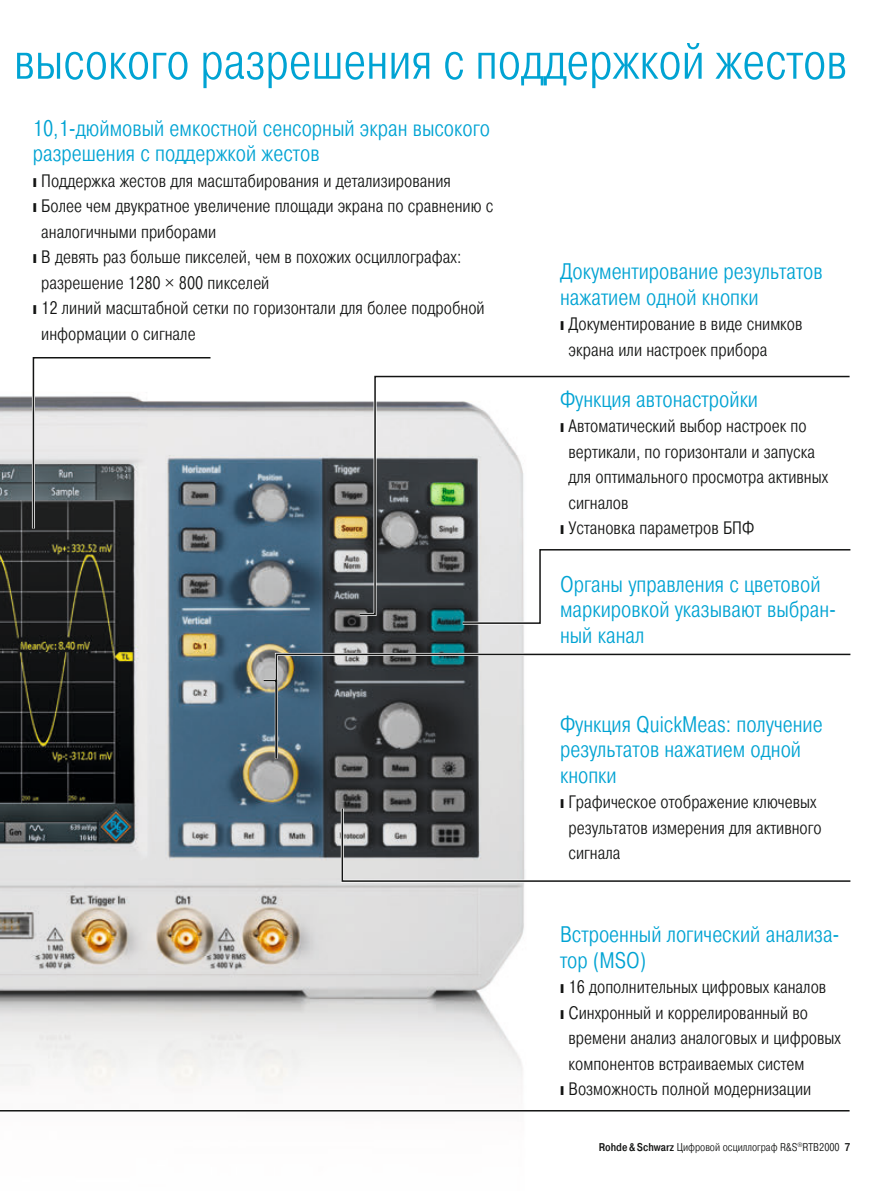
<style>
.page{position:relative;width:893px;height:1191px;background:#fff}
.page>*{position:absolute;margin:0;border:0;box-sizing:border-box;transform-origin:0 0}
.t1{font:300 51px "Pragmatica Cond";color:#00a3d3}
.t2{font:300 22.5px/25.5px "Pragmatica Cond";color:#00a3d3}
.t3{font:300 18px/25.5px "Pragmatica Cond";color:#131413}
.t4{font:300 11.25px "Pragmatica Cond";color:#131413}
.s1{font-family:"Linotype Univers 330"}
.s2{font-weight:500}
</style>
<div class="page">
<img style="left:0;top:396px;width:524px;height:541px">
<svg style="left:30px;top:357px;width:184px;height:174px"></svg>
<svg style="left:0;top:938px;width:850px;height:174px"></svg>
<svg style="left:358px;top:375px;width:492px;height:241px"></svg>
<svg style="left:261px;top:651px;width:263px;height:110px"></svg>
<svg style="left:262px;top:653px;width:589px;height:106px"></svg>
<svg style="left:460px;top:547px;width:391px;height:79px"></svg>
<svg style="left:339px;top:805px;width:512px;height:79px"></svg>
<h1 class="t1" style="left:14px;top:31px;width:835px">высокого разрешения с поддержкой жестов</h1>
<p class="t2" style="left:33px;top:115px;width:459px">10,1-дюймовый емкостной сенсорный экран высокого разрешения с поддержкой жестов</p>
<p class="t3" style="left:33px;top:168px;width:420px"><span class="s1">❙</span> Поддержка жестов для масштабирования и детализирования</p>
<p class="t3" style="left:33px;top:193px;width:462px"><span class="s1">❙</span> Более чем двукратное увеличение площади экрана по сравнению с</p>
<p class="t3" style="left:41px;top:219px;width:176px">аналогичными приборами</p>
<p class="t3" style="left:33px;top:244px;width:430px"><span class="s1">❙</span> В девять раз больше пикселей, чем в похожих осциллографах:</p>
<p class="t3" style="left:41px;top:270px;width:230px">разрешение 1280 × 800 пикселей</p>
<p class="t3" style="left:33px;top:295px;width:453px"><span class="s1">❙</span> 12 линий масштабной сетки по горизонтали для более подробной</p>
<p class="t3" style="left:41px;top:321px;width:156px">информации о сигнале</p>
<p class="t2" style="left:560px;top:259px;width:264px">Документирование результатов нажатием одной кнопки</p>
<p class="t3" style="left:569px;top:311px;width:236px;text-indent:-8px"><span class="s1">❙</span> Документирование в виде снимков экрана или настроек прибора</p>
<p class="t2" style="left:560px;top:387px;width:200px">Функция автонастройки</p>
<p class="t3" style="left:560px;top:414px;width:248px"><span class="s1">❙</span> Автоматический выбор настроек по</p>
<p class="t3" style="left:569px;top:439px;width:248px">вертикали, по горизонтали и запуска</p>
<p class="t3" style="left:569px;top:465px;width:261px">для оптимального просмотра активных</p>
<p class="t3" style="left:569px;top:490px;width:62px">сигналов</p>
<p class="t3" style="left:560px;top:516px;width:196px"><span class="s1">❙</span> Установка параметров БПФ</p>
<p class="t2" style="left:560px;top:571px;width:278px">Органы управления с цветовой маркировкой указывают выбран&shy;ный канал</p>
<p class="t2" style="left:560px;top:711px;width:264px">Функция QuickMeas: получение результатов нажатием одной кнопки</p>
<p class="t3" style="left:569px;top:789px;width:255px;text-indent:-8px"><span class="s1">❙</span> Графическое отображение ключевых результатов измерения для активного сигнала</p>
<p class="t2" style="left:560px;top:922px;width:281px">Встроенный логический анализа&shy;тор (MSO)</p>
<p class="t3" style="left:560px;top:974px;width:268px"><span class="s1">❙</span> 16 дополнительных цифровых каналов</p>
<p class="t3" style="left:560px;top:1000px;width:250px"><span class="s1">❙</span> Синхронный и коррелированный во</p>
<p class="t3" style="left:569px;top:1025px;width:274px">времени анализ аналоговых и цифровых</p>
<p class="t3" style="left:569px;top:1051px;width:237px">компонентов встраиваемых систем</p>
<p class="t3" style="left:560px;top:1076px;width:253px"><span class="s1">❙</span> Возможность полной модернизации</p>
<p class="t4" style="left:599px;top:1140px;width:253px"><span class="s2">Rohde&amp;Schwarz</span> Цифровой осциллограф R&amp;S<sup>®</sup>RTB2000 <span class="s2">7</span></p>
</div>
